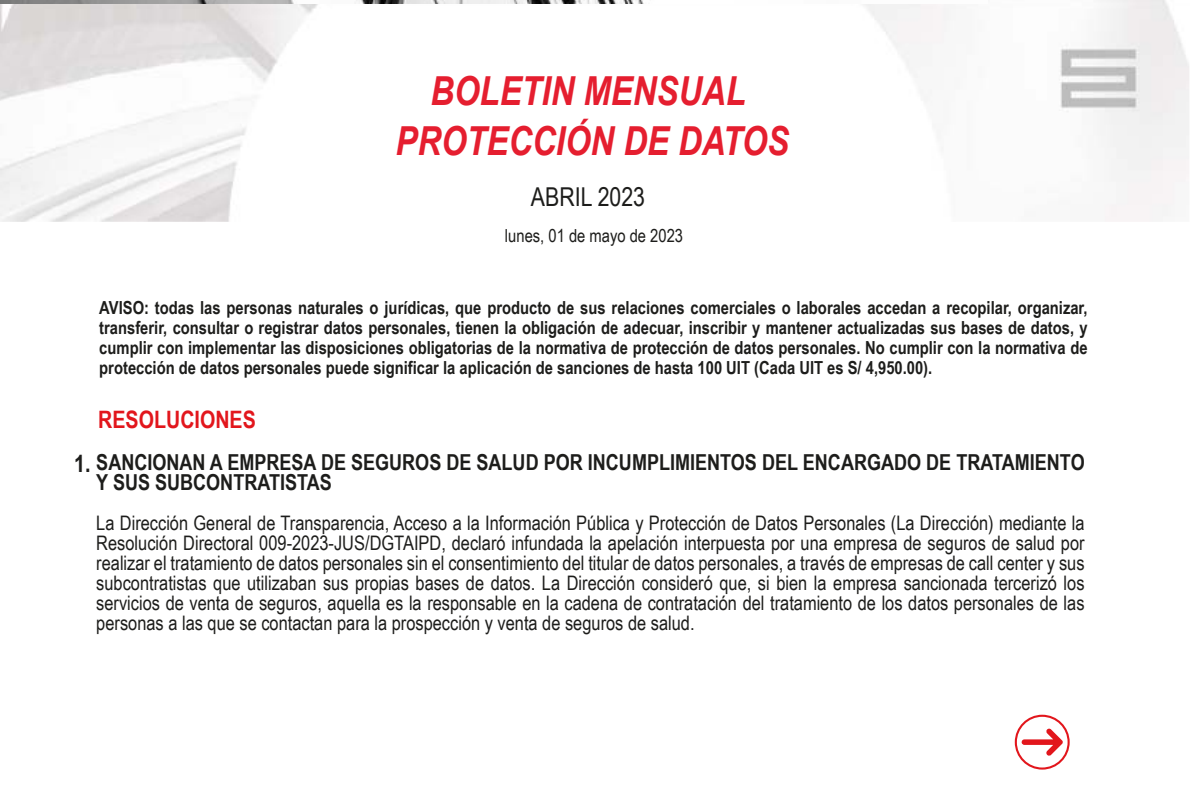
<style>
.page{position:relative;width:1191px;height:806px;background:#fff}
.page>*{position:absolute;margin:0;border:0;box-sizing:border-box;transform-origin:0 0}
.t1{font:italic 700 40px/50px "Arial Narrow";color:#e51e2f;text-align:center}
.t2{font:26px "Arial Narrow";color:#1d1d1b}
.t3{font:700 24px "Arial Narrow";color:#e2161c}
.t4{font:700 22px/20px "Arial Narrow";color:#1d1d1b}
.t5{font:20px/20px "Arial Narrow";color:#1d1d1b;text-align:justify}
.t6{font:700 18px/20px "Arial Narrow";color:#1d1d1b;text-align:justify}
.t7{font:18px "Arial Narrow";color:#1d1d1b}
.s1{font-size:24px}
</style>
<div class="page">
<img style="left:0;top:0;width:1189px;height:222px">
<svg style="left:1014px;top:715px;width:55px;height:54px"></svg>
<img style="left:0;top:0;width:987px;height:4px">
<h1 class="t1" style="left:395px;top:64px;width:395px">BOLETIN MENSUAL<br>PROTECCIÓN DE DATOS</h1>
<h2 class="t2" style="left:531px;top:177px;width:116px">ABRIL 2023</h2>
<p class="t7" style="left:505px;top:222px;width:180px">lunes, 01 de mayo de 2023</p>
<p class="t6" style="left:99px;top:297px;width:990px">AVISO: todas las personas naturales o jurídicas, que producto de sus relaciones comerciales o laborales accedan a recopilar, organizar, transferir, consultar o registrar datos personales, tienen la obligación de adecuar, inscribir y mantener actualizadas sus bases de datos, y cumplir con implementar las disposiciones obligatorias de la normativa de protección de datos personales. No cumplir con la normativa de protección de datos personales puede significar la aplicación de sanciones de hasta 100 UIT (Cada UIT es S/ 4,950.00).</p>
<p class="t3" style="left:98px;top:401px;width:159px">RESOLUCIONES</p>
<p class="t4" style="left:96px;top:451px;width:990px;text-indent:-22px"><span class="s1">1.</span> SANCIONAN A EMPRESA DE SEGUROS DE SALUD POR INCUMPLIMIENTOS DEL ENCARGADO DE TRATAMIENTO<br>Y SUS SUBCONTRATISTAS</p>
<p class="t5" style="left:96px;top:512px;width:989px">La Dirección General de Transparencia, Acceso a la Información Pública y Protección de Datos Personales (La Dirección) mediante la Resolución Directoral 009-2023-JUS/DGTAIPD, declaró infundada la apelación interpuesta por una empresa de seguros de salud por realizar el tratamiento de datos personales sin el consentimiento del titular de datos personales, a través de empresas de call center y sus subcontratistas que utilizaban sus propias bases de datos. La Dirección consideró que, si bien la empresa sancionada tercerizó los servicios de venta de seguros, aquella es la responsable en la cadena de contratación del tratamiento de los datos personales de las personas a las que se contactan para la prospección y venta de seguros de salud.</p>
</div>
